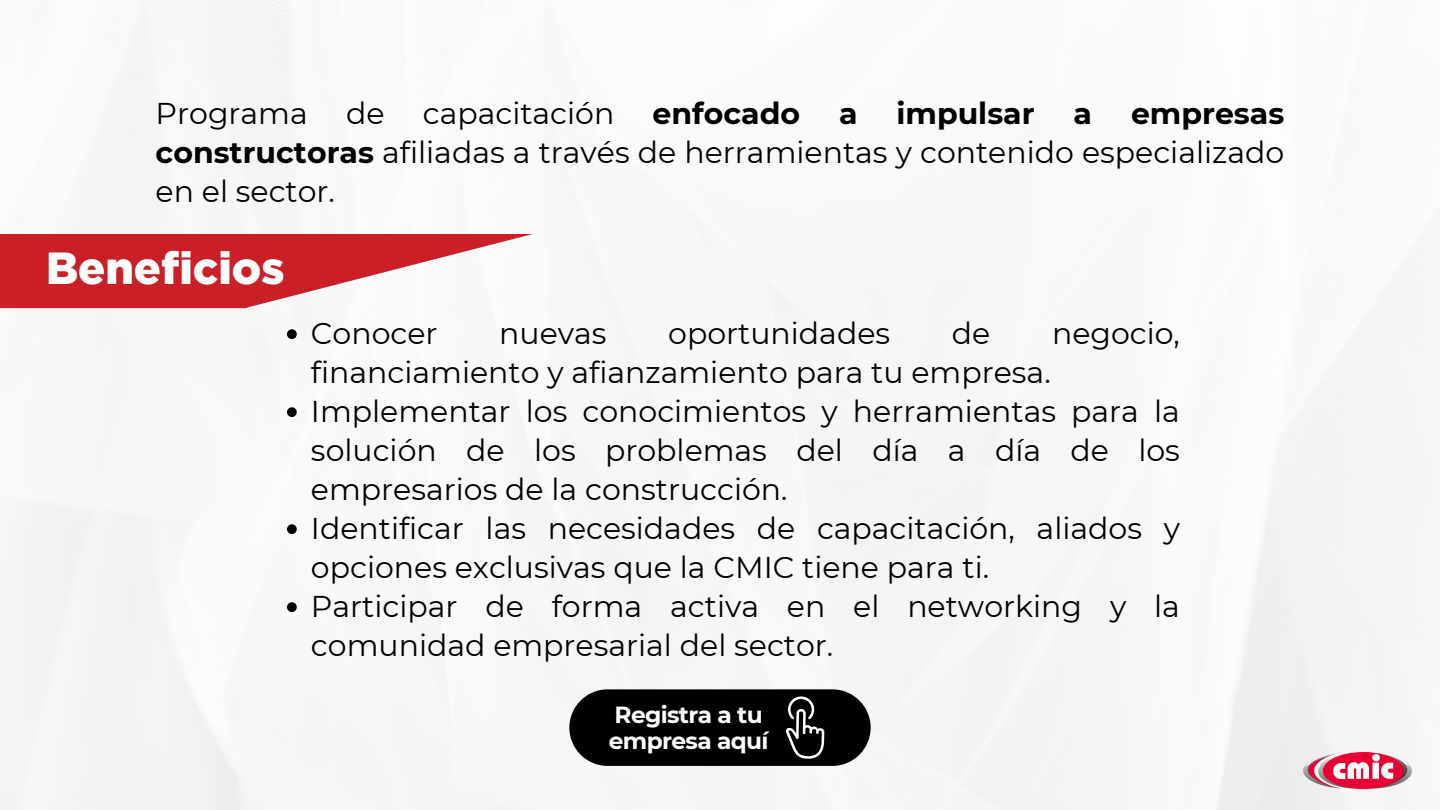
<style>
.page{position:relative;width:1440px;height:810px;background:#fff}
.page>*{position:absolute;margin:0;border:0;box-sizing:border-box;transform-origin:0 0}
.t1{font:900 45px "Gotham";color:#fff}
.t2{font:30px/39px "Montserrat";color:#000;text-align:justify}
.t3{font:700 30px "Montserrat";color:#000}
.t4{font:700 23.3px/25.5px "Montserrat";letter-spacing:-.025em;color:#fff}
.s1{font-weight:700}
</style>
<div class="page">
<img style="left:1301px;top:752px;width:116px;height:43px">
<svg style="left:287px;top:329px;width:10px;height:10px"></svg>
<svg style="left:287px;top:407px;width:10px;height:10px"></svg>
<svg style="left:287px;top:524px;width:10px;height:10px"></svg>
<svg style="left:287px;top:602px;width:10px;height:10px"></svg>
<svg style="left:0;top:234px;width:533px;height:74px;fill:#ca1f27"></svg>
<div style="left:569px;top:689px;width:302px;height:77px;background:#000;border-radius:38px"></div>
<svg style="left:786px;top:696px;width:38px;height:63px"></svg>
<p class="t2" style="left:156px;top:94px;width:154px">Programa</p>
<p class="t2" style="left:346px;top:94px;width:40px">de</p>
<p class="t2" style="left:423px;top:94px;width:193px">capacitación</p>
<p class="t3" style="left:653px;top:95px;width:149px">enfocado</p>
<p class="t3" style="left:839px;top:95px;width:20px">a</p>
<p class="t3" style="left:897px;top:95px;width:140px">impulsar</p>
<p class="t3" style="left:1074px;top:95px;width:20px">a</p>
<p class="t2" style="left:156px;top:94px;width:1130px;text-indent:975px"><span class="s1">empresas constructoras</span> afiliadas a través de herramientas y contenido especializado en el sector.</p>
<p class="t1" style="left:46px;top:248px;width:240px">Beneficios</p>
<p class="t2" style="left:311px;top:313px;width:128px">Conocer</p>
<p class="t2" style="left:499px;top:313px;width:109px">nuevas</p>
<p class="t2" style="left:668px;top:313px;width:223px">oportunidades</p>
<p class="t2" style="left:952px;top:313px;width:40px">de</p>
<p class="t2" style="left:1052px;top:313px;width:129px">negocio,</p>
<p class="t2" style="left:311px;top:352px;width:741px">financiamiento y afianzamiento para tu empresa.</p>
<p class="t2" style="left:311px;top:391px;width:870px">Implementar los conocimientos y herramientas para la solución de los problemas del día a día de los empresarios de la construcción.</p>
<p class="t2" style="left:311px;top:508px;width:870px">Identificar las necesidades de capacitación, aliados y opciones exclusivas que la CMIC tiene para ti.</p>
<p class="t2" style="left:311px;top:586px;width:870px">Participar de forma activa en el networking y la comunidad empresarial del sector.</p>
<p class="t4" style="left:609px;top:702px;width:161px">Registra a tu empresa aquí</p>
</div>
